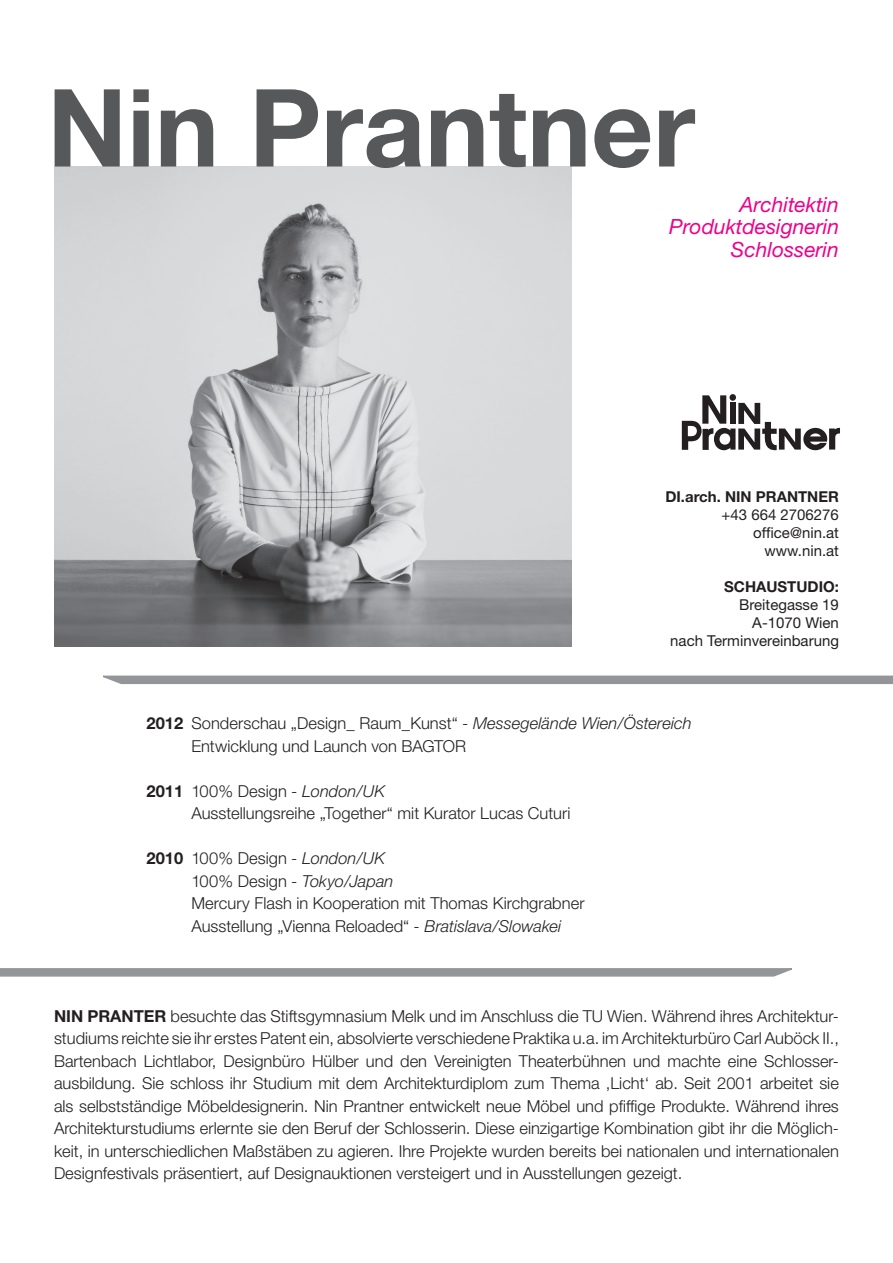
<style>
.page{position:relative;width:893px;height:1263px;background:#fff}
.page>*{position:absolute;margin:0;border:0;box-sizing:border-box;transform-origin:0 0}
.t1{font:700 108px "Helvetica Neue";color:#57585a}
.t2{font:italic 21px "Helvetica Neue";color:#ed028c}
.t3{font:300 16.5px/22.5px "Helvetica Neue";color:#231f20;text-align:justify}
.t4{font:italic 300 16.5px "Helvetica Neue";color:#231f20}
.t5{font:700 16.5px "Helvetica Neue";color:#231f20}
.t6{font:15px "Helvetica Neue";color:#231f20}
.t7{font:700 15px "Helvetica Neue";color:#231f20}
.s1{font-style:italic}
.s2{font-style:normal}
.s3{font-weight:700}
</style>
<div class="page">
<img style="left:54px;top:166px;width:517px;height:480px">
<svg style="left:682px;top:395px;width:158px;height:56px"></svg>
<svg style="left:0;top:968px;width:792px;height:9px;background:#999b9e"></svg>
<svg style="left:103px;top:675px;width:790px;height:9px;background:#9a9c9f"></svg>
<p class="t1" style="left:47px;top:61px;width:650px">Nin Prantner</p>
<p class="t2" style="left:739px;top:191px;width:101px">Architektin</p>
<p class="t2" style="left:669px;top:214px;width:171px">Produktdesignerin</p>
<p class="t2" style="left:731px;top:236px;width:110px">Schlosserin</p>
<p class="t7" style="left:665px;top:488px;width:175px">DI.arch. NIN PRANTNER</p>
<p class="t6" style="left:721px;top:506px;width:119px">+43 664 2706276</p>
<p class="t6" style="left:753px;top:524px;width:87px">office@nin.at</p>
<p class="t6" style="left:764px;top:542px;width:76px">www.nin.at</p>
<p class="t7" style="left:724px;top:578px;width:116px">SCHAUSTUDIO:</p>
<p class="t6" style="left:739px;top:596px;width:101px">Breitegasse 19</p>
<p class="t6" style="left:752px;top:614px;width:88px">A-1070 Wien</p>
<p class="t6" style="left:670px;top:632px;width:170px">nach Terminvereinbarung</p>
<p class="t5" style="left:147px;top:713px;width:38px">2012</p>
<p class="t5" style="left:147px;top:780px;width:38px">2011</p>
<p class="t5" style="left:147px;top:848px;width:38px">2010</p>
<p class="t3" style="left:191px;top:712px;width:502px">Sonderschau „Design_ Raum_Kunst“ <span class="s1">- Messegelände Wien/Östereich</span></p>
<p class="t3" style="left:191px;top:734px;width:276px">Entwicklung und Launch von BAGTOR</p>
<p class="t3" style="left:191px;top:779px;width:195px">100% Design <span class="s1">- London/UK</span></p>
<p class="t3" style="left:191px;top:802px;width:381px">Ausstellungsreihe „Together“ mit Kurator Lucas Cuturi</p>
<p class="t3" style="left:191px;top:847px;width:195px">100% Design <span class="s1">- London/UK</span></p>
<p class="t4" style="left:191px;top:871px;width:204px"><span class="s2">100% Design</span> - Tokyo/Japan</p>
<p class="t3" style="left:191px;top:892px;width:395px">Mercury Flash in Kooperation mit Thomas Kirchgrabner</p>
<p class="t3" style="left:191px;top:914px;width:371px">Ausstellung „Vienna Reloaded“ <span class="s1">- Bratislava/Slowakei</span></p>
<p class="t3" style="left:54px;top:1004px;width:786px"><span class="s3">NIN PRANTER</span> besuchte das Stiftsgymnasium Melk und im Anschluss die TU Wien. Während ihres Architektur&shy;studiums reichte sie ihr erstes Patent ein, absolvierte verschiedene Praktika u.a. im Architekturbüro Carl Auböck II., Bartenbach Lichtlabor, Designbüro Hülber und den Vereinigten Theaterbühnen und machte eine Schlosser&shy;ausbildung. Sie schloss ihr Studium mit dem Architekturdiplom zum Thema ‚Licht‘ ab. Seit 2001 arbeitet sie als selbstständige Möbeldesignerin. Nin Prantner entwickelt neue Möbel und pfiffige Produkte. Während ihres Architekturstudiums erlernte sie den Beruf der Schlosserin. Diese einzigartige Kombination gibt ihr die Möglich&shy;keit, in unterschiedlichen Maßstäben zu agieren. Ihre Projekte wurden bereits bei nationalen und internationalen Designfestivals präsentiert, auf Designauktionen versteigert und in Ausstellungen gezeigt.</p>
</div>
